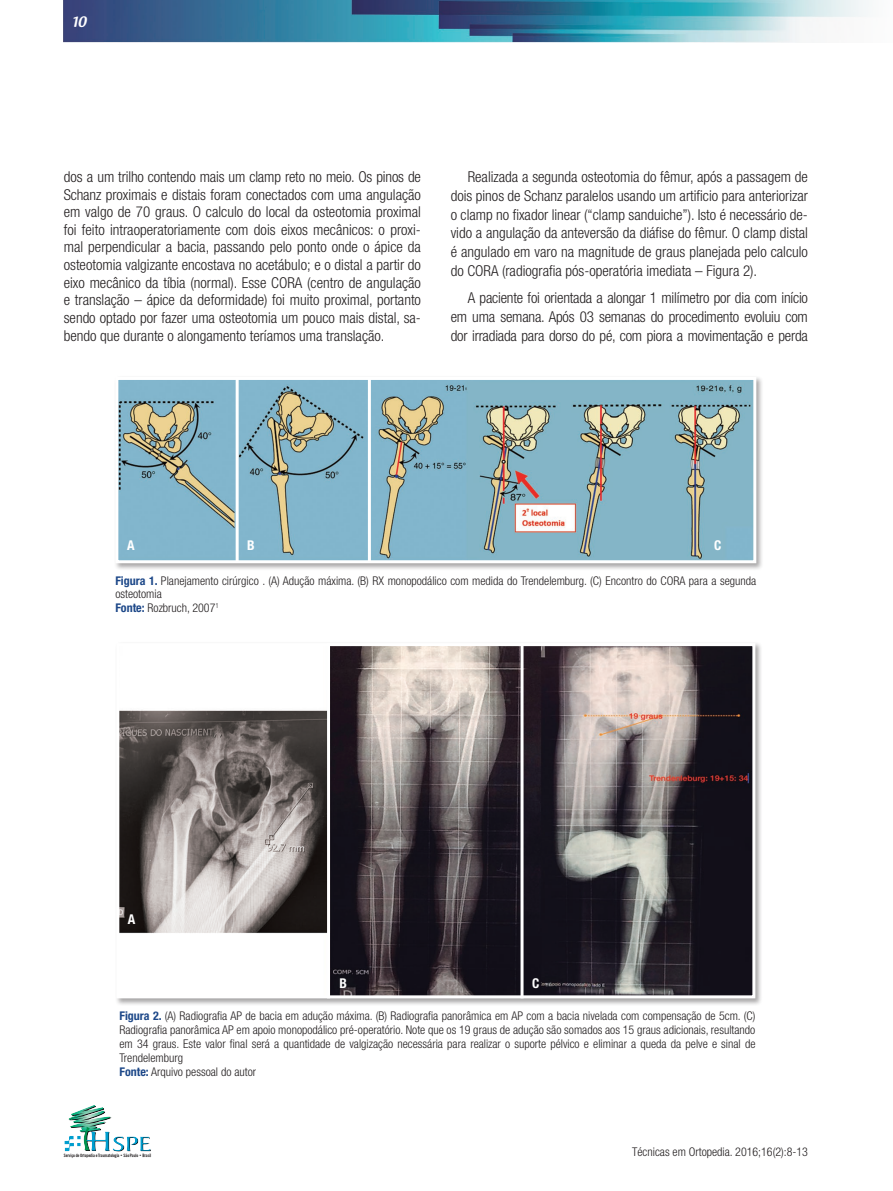
<style>
.page{position:relative;width:893px;height:1191px;background:#fff}
.page>*{position:absolute;margin:0;border:0;box-sizing:border-box;transform-origin:0 0}
._4_Texto{font:300 condensed 15px/17.5px "Helvetica Neue";color:#231f20;text-align:justify}
.t1{font:600 15px "Raspoutine";color:#fff}
._6_1_Figura_Letra{font:700 condensed 13.5px "Helvetica Neue";color:#fff}
._6_Figura{font:300 condensed 12px/14.1px "Helvetica Neue";color:#231f20}
.t2{font:4.5px "News Goth Cn BT Bold";letter-spacing:-.01em;color:#231f20}
.s1{font-weight:700;color:#1c4788}
</style>
<div class="page">
<img style="left:64px;top:0;width:805px;height:43px">
<img style="left:64px;top:1105px;width:87px;height:47px">
<div style="left:114px;top:375px;width:650px;height:195px;background:#231f20;opacity:.4"></div>
<img style="left:119px;top:381px;width:633px;height:178px">
<div style="left:115px;top:377px;width:641px;height:186px;border:3px solid #fff"></div>
<hr style="left:236px;top:378px;width:3px;height:184px;background:#fff">
<hr style="left:368px;top:378px;width:3px;height:184px;background:#fff">
<div style="left:115px;top:641px;width:648px;height:364px;background:#231f20;opacity:.4"></div>
<img style="left:120px;top:647px;width:631px;height:347px">
<div style="left:116px;top:643px;width:639px;height:355px;border:3px solid #fff"></div>
<hr style="left:327px;top:643px;width:3px;height:355px;background:#fff">
<hr style="left:520px;top:643px;width:3px;height:355px;background:#fff">
<p class="t1" style="left:72px;top:14px;width:16px">10</p>
<p class="_4_Texto" style="left:64px;top:168px;width:359px">dos a um trilho contendo mais um clamp reto no meio. Os pinos de Schanz proximais e distais foram conectados com uma angulação em valgo de 70 graus. O calculo do local da osteotomia proximal foi feito intraoperatoriamente com dois eixos mecânicos: o proxi&shy;mal perpendicular a bacia, passando pelo ponto onde o ápice da osteotomia valgizante encostava no acetábulo; e o distal a partir do eixo mecânico da tíbia (normal). Esse CORA (centro de angulação e translação – ápice da deformidade) foi muito proximal, portanto sendo optado por fazer uma osteotomia um pouco mais distal, sa&shy;bendo que durante o alongamento teríamos uma translação.</p>
<p class="_4_Texto" style="left:451px;top:167px;width:359px;line-height:18.8px;text-indent:17px">Realizada a segunda osteotomia do fêmur, após a passagem de dois pinos de Schanz paralelos usando um artificio para anteriorizar o clamp no fixador linear (“clamp sanduiche”). Isto é necessário de&shy;vido a angulação da anteversão da diáfise do fêmur. O clamp distal é angulado em varo na magnitude de graus planejada pelo calculo do CORA (radiografia pós-operatória imediata – Figura 2).</p>
<p class="_4_Texto" style="left:451px;top:288px;width:359px;line-height:18.8px;text-indent:17px">A paciente foi orientada a alongar 1 milímetro por dia com início em uma semana. Após 03 semanas do procedimento evoluiu com dor irradiada para dorso do pé, com piora a movimentação e perda</p>
<p class="_6_1_Figura_Letra" style="left:127px;top:537px;width:9px">A</p>
<p class="_6_1_Figura_Letra" style="left:247px;top:537px;width:9px">B</p>
<p class="_6_1_Figura_Letra" style="left:714px;top:537px;width:9px">C</p>
<p class="_6_Figura" style="left:115px;top:573px;width:642px"><span class="s1">Figura 1.</span> Planejamento cirúrgico . (A) Adução máxima. (B) RX monopodálico com medida do Trendelemburg. (C) Encontro do CORA para a segunda osteotomia</p>
<p class="_6_Figura" style="left:115px;top:601px;width:105px"><span class="s1">Fonte:</span> Rozbruch, 2007<sup>1</sup></p>
<p class="_6_1_Figura_Letra" style="left:128px;top:911px;width:9px">A</p>
<p class="_6_1_Figura_Letra" style="left:340px;top:974px;width:9px">B</p>
<p class="_6_1_Figura_Letra" style="left:532px;top:974px;width:9px">C</p>
<p class="_6_Figura" style="left:120px;top:1008px;width:637px;text-align:justify"><span class="s1">Figura 2.</span> (A) Radiografia AP de bacia em adução máxima. (B) Radiografia panorâmica em AP com a bacia nivelada com compensação de 5cm. (C)<br>Radiografia panorâmica AP em apoio monopodálico pré-operatório. Note que os 19 graus de adução são somados aos 15 graus adicionais, resultando em 34 graus. Este valor final será a quantidade de valgização necessária para realizar o suporte pélvico e eliminar a queda da pelve e sinal de Trendelemburg</p>
<p class="_6_Figura" style="left:120px;top:1064px;width:138px"><span class="s1">Fonte:</span> Arquivo pessoal do autor</p>
<p class="t2" style="left:64px;top:1152px;width:89px">Serviço de Ortopedia e Traumatologia • São Paulo • Brasil</p>
<p class="_6_Figura" style="left:632px;top:1144px;width:177px">Técnicas em Ortopedia. 2016;16(2):8-13</p>
</div>
